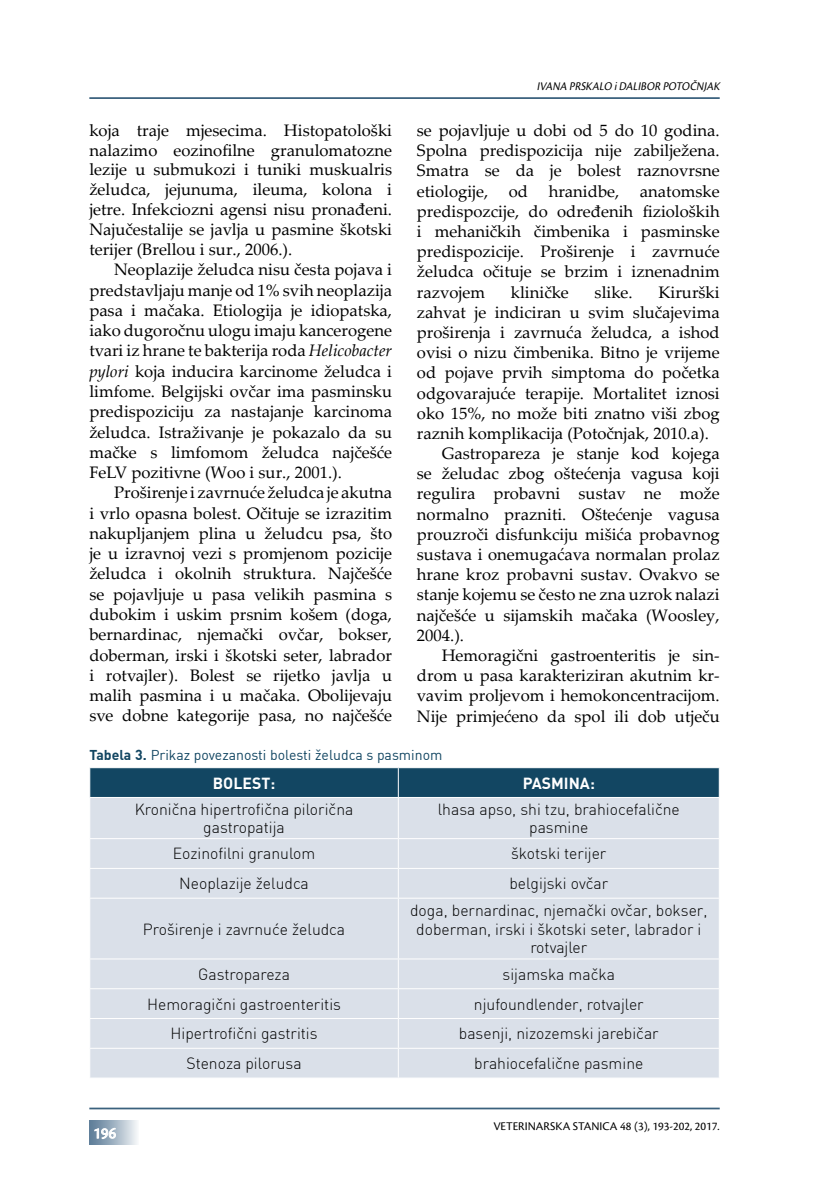
<style>
.page{position:relative;width:819px;height:1191px;background:#fff}
.page>*{position:absolute;margin:0;border:0;box-sizing:border-box;transform-origin:0 0}
.t1{font:16.62px/20.3px "Palatino Linotype";color:#000;text-align:justify}
.t2{font:15.75px/18.9px "DIN Lt";color:#000;text-align:center}
.t3{font:700 15.75px "DIN";color:#fff}
.t4{font:15.75px "Cronos Pro";color:#fff}
.t5{font:14px "DIN";color:#124662}
.t6{font:12.25px "Cronos Pro";color:#000}
.t7{font:italic 12.25px "Cronos Pro";color:#000;scale:.9 1}
.s1{font-style:italic}
.s2{font-weight:700}
</style>
<div class="page">
<hr style="left:89px;top:1107px;width:630px;height:2px;background:#3a617d">
<hr style="left:89px;top:97px;width:630px;height:2px;background:#3a617d">
<div style="left:89px;top:1120px;width:50px;height:25px;background:linear-gradient(to right,#547592,#f0f3f6)"></div>
<svg style="left:94px;top:1127px;width:22px;height:12px"></svg>
<div style="left:90px;top:798px;width:628px;height:279px;background:#dae0e9"></div>
<svg style="left:89px;top:767px;width:630px;height:30px;background:#1b4d68"></svg>
<hr style="left:398px;top:798px;width:1px;height:40px;background:#fff">
<hr style="left:89px;top:838px;width:309px;height:1px;background:#fff">
<hr style="left:398px;top:838px;width:321px;height:1px;background:#fff">
<hr style="left:89px;top:868px;width:309px;height:1px;background:#fff">
<hr style="left:398px;top:868px;width:321px;height:1px;background:#fff">
<svg style="left:398px;top:839px;width:1px;height:58px"></svg>
<svg style="left:718px;top:839px;width:1px;height:58px"></svg>
<hr style="left:89px;top:897px;width:309px;height:1px;background:#fff">
<hr style="left:398px;top:897px;width:321px;height:1px;background:#fff">
<hr style="left:398px;top:898px;width:1px;height:60px;background:#fff">
<hr style="left:89px;top:958px;width:309px;height:1px;background:#fff">
<hr style="left:398px;top:958px;width:321px;height:1px;background:#fff">
<hr style="left:89px;top:988px;width:309px;height:1px;background:#fff">
<hr style="left:398px;top:988px;width:321px;height:1px;background:#fff">
<hr style="left:89px;top:1018px;width:309px;height:1px;background:#fff">
<hr style="left:398px;top:1018px;width:321px;height:1px;background:#fff">
<hr style="left:89px;top:1047px;width:309px;height:1px;background:#fff">
<hr style="left:398px;top:1047px;width:321px;height:1px;background:#fff">
<svg style="left:398px;top:959px;width:1px;height:118px"></svg>
<svg style="left:718px;top:959px;width:1px;height:118px"></svg>
<p class="t7" style="left:536px;top:79px;width:207px">IVANA PRSKALO IDALIBOR POTOČNJAK</p>
<p class="t1" style="left:417px;top:120px;width:304px">se pojavljuje u dobi od 5 do 10 godina.<br>Spolna predispozicija nije zabilježena.<br>Smatra se da je bolest raznovrsne etiologije, od hranidbe, anatomske predispozcije, do određenih fizioloških i mehaničkih čimbenika i pasminske predispozicije. Proširenje i zavrnuće želudca očituje se brzim i iznenadnim razvojem</p>
<p class="t1" style="left:89px;top:120px;width:304px;line-height:19.8px">koja traje mjesecima. Histopatološki nalazimo eozinofilne granulomatozne lezije u submukozi i tuniki muskualris želudca, jejunuma, ileuma, kolona i jetre. Infekciozni agensi nisu pronađeni.<br>Najučestalije se javlja u pasmine škotski terijer (Brellou i sur., 2006.).</p>
<p class="t1" style="left:89px;top:259px;width:304px;text-indent:25px">Neoplazije želudca nisu česta pojava i predstavljaju manje od 1% svih neoplazija pasa i mačaka. Etiologija je idiopatska, iako dugoročnu ulogu imaju kancerogene tvari iz hrane te bakterija roda <span class="s1">Helicobacter pylori</span> koja inducira karcinome želudca i limfome. Belgijski ovčar ima pasminsku predispoziciju za nastajanje karcinoma želudca. Istraživanje je pokazalo da su mačke s limfomom želudca najčešće FeLV pozitivne (Woo i sur., 2001.).</p>
<p class="t1" style="left:89px;top:482px;width:304px;text-indent:25px">Proširenje i zavrnuće želudca je akutna i vrlo opasna bolest. Očituje se izrazitim nakupljanjem plina u želudcu psa, što je u izravnoj vezi s promjenom pozicije želudca i okolnih struktura. Najčešće se pojavljuje u pasa velikih pasmina s dubokim i uskim prsnim košem (doga, bernardinac, njemački ovčar, bokser, doberman, irski i škotski seter, labrador i rotvajler). Bolest se rijetko javlja u malih pasmina i u mačaka. Obolijevaju sve dobne kategorije pasa, no najčešće</p>
<p class="t1" style="left:511px;top:281px;width:60px">kliničke</p>
<p class="t1" style="left:594px;top:281px;width:40px">slike.</p>
<p class="t1" style="left:658px;top:281px;width:63px">Kirurški</p>
<p class="t1" style="left:417px;top:301px;width:304px">zahvat je indiciran u svim slučajevima</p>
<p class="t1" style="left:417px;top:321px;width:304px">proširenja i zavrnuća želudca, a ishod</p>
<p class="t1" style="left:417px;top:342px;width:304px">ovisi o nizu čimbenika. Bitno je vrijeme</p>
<p class="t1" style="left:417px;top:362px;width:304px">od pojave prvih simptoma do početka</p>
<p class="t1" style="left:417px;top:382px;width:304px">odgovarajuće terapije. Mortalitet iznosi</p>
<p class="t1" style="left:417px;top:402px;width:304px">oko 15%, no može biti znatno viši zbog</p>
<p class="t1" style="left:417px;top:422px;width:293px">raznih komplikacija (Potočnjak, 2010.a).</p>
<p class="t1" style="left:441px;top:442px;width:279px">Gastropareza je stanje kod kojega</p>
<p class="t1" style="left:417px;top:463px;width:304px">se želudac zbog oštećenja vagusa koji</p>
<p class="t1" style="left:417px;top:483px;width:304px">regulira probavni sustav ne može</p>
<p class="t1" style="left:417px;top:503px;width:304px">normalno prazniti. Oštećenje vagusa</p>
<p class="t1" style="left:417px;top:523px;width:304px">prouzroči disfunkciju mišića probavnog</p>
<p class="t1" style="left:417px;top:543px;width:304px">sustava i onemugaćava normalan prolaz</p>
<p class="t1" style="left:417px;top:564px;width:304px">hrane kroz probavni sustav. Ovakvo se</p>
<p class="t1" style="left:417px;top:584px;width:304px">stanje kojemu se često ne zna uzrok nalazi</p>
<p class="t1" style="left:417px;top:604px;width:304px">najčešće u sijamskih mačaka (Woosley,</p>
<p class="t1" style="left:417px;top:624px;width:49px">2004.).</p>
<p class="t1" style="left:441px;top:644px;width:279px">Hemoragični gastroenteritis je sin-</p>
<p class="t1" style="left:417px;top:665px;width:304px">drom u pasa karakteriziran akutnim kr-</p>
<p class="t1" style="left:417px;top:685px;width:304px">vavim proljevom i hemokoncentracijom.</p>
<p class="t1" style="left:417px;top:705px;width:304px">Nije primjećeno da spol ili dob utječu</p>
<p class="t5" style="left:89px;top:746px;width:354px"><span class="s2">Tabela 3.</span> Prikaz povezanosti bolesti želudca s pasminom</p>
<p class="t3" style="left:213px;top:772px;width:64px">BOLEST:</p>
<p class="t3" style="left:522px;top:772px;width:74px">PASMINA:</p>
<p class="t2" style="left:135px;top:799px;width:220px">Kronična hipertrofična pilorična gastropatija</p>
<p class="t2" style="left:437px;top:799px;width:243px">lhasa apso, shi tzu, brahiocefalične pasmine</p>
<p class="t2" style="left:173px;top:844px;width:144px">Eozinofilni granulom</p>
<p class="t2" style="left:511px;top:844px;width:97px">škotski terijer</p>
<p class="t2" style="left:179px;top:873px;width:131px">Neoplazije želudca</p>
<p class="t2" style="left:509px;top:873px;width:100px">belgijski ovčar</p>
<p class="t2" style="left:143px;top:919px;width:204px">Proširenje i zavrnuće želudca</p>
<p class="t2" style="left:410px;top:900px;width:299px">doga, bernardinac, njemački ovčar, bokser, doberman, irski i škotski seter, labrador i rotvajler</p>
<p class="t4" style="left:93px;top:1124px;width:24px">196</p>
<p class="t2" style="left:198px;top:964px;width:93px">Gastropareza</p>
<p class="t2" style="left:502px;top:964px;width:114px">sijamska mačka</p>
<p class="t2" style="left:147px;top:994px;width:195px">Hemoragični gastroenteritis</p>
<p class="t2" style="left:474px;top:994px;width:171px">njufoundlender, rotvajler</p>
<p class="t2" style="left:170px;top:1023px;width:149px">Hipertrofični gastritis</p>
<p class="t2" style="left:459px;top:1023px;width:201px">basenji, nizozemski jarebičar</p>
<p class="t2" style="left:186px;top:1053px;width:117px">Stenoza pilorusa</p>
<p class="t2" style="left:474px;top:1053px;width:171px">brahiocefalične pasmine</p>
<p class="t6" style="left:493px;top:1119px;width:43px">VETERINARSKA</p>
<p class="t6" style="left:573px;top:1119px;width:8px">STAN</p>
<p class="t6" style="left:599px;top:1119px;width:122px">ICA 48 (3), 193-202, 2017.</p>
</div>
